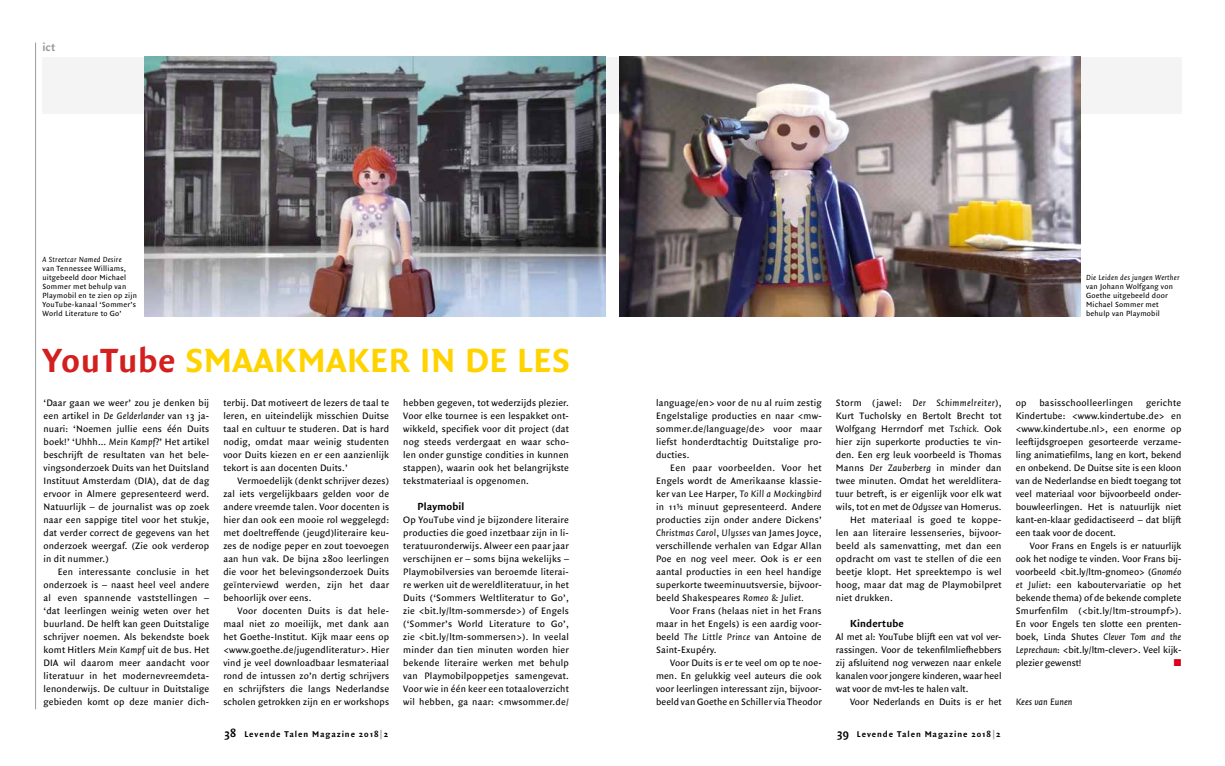
<style>
.page{position:relative;width:1225px;height:766px;background:#fff}
.page>*{position:absolute;margin:0;border:0;box-sizing:border-box;transform-origin:0 0}
.t1{font:700 36px "Quadraat Sans";letter-spacing:.015em;color:#ffd300}
.t2{font:700 12px "Quadraat Sans";color:#9a9b9d}
.t3{font:700 11px "Quadraat Sans";letter-spacing:.015em;color:#000}
.t4{font:10px/13px "Quadraat Sans";letter-spacing:.015em;color:#000;text-align:justify}
.t5{font:italic 10px "Quadraat Sans";letter-spacing:.03em;color:#000}
.t6{font:italic 10px "Quadraat Sans";color:#000}
.t7{font:10px "Zapf Dingbats ITC";color:#da001c}
.t8{font:700 9px "Quadraat Sans";letter-spacing:.1em;color:#000}
.t9{font:8px/9px "Quadraat Sans";letter-spacing:.025em;color:#000}
.t10{font:italic 8px "Quadraat Sans";letter-spacing:.025em;color:#000}
.s1{color:#d3201f}
.s2{font-style:italic}
.s3{font-style:normal}
.s4{font-size:12px}
.s5{color:#9a9b9d}
</style>
<div class="page">
<div style="left:43px;top:57px;width:1139px;height:56px;background:#f4f4f5"></div>
<img style="left:619px;top:57px;width:461px;height:259px">
<hr style="left:35px;top:43px;width:1px;height:666px;background:#9a9b9d">
<img style="left:145px;top:57px;width:460px;height:259px">
<p class="t2" style="left:43px;top:40px;width:14px">ict</p>
<p class="t10" style="left:43px;top:255px;width:81px">A Streetcar Named Desire</p>
<p class="t9" style="left:43px;top:264px;width:96px">van Tennessee Williams, uitgebeeld door Michael<br>Sommer met behulp van<br>Playmobil en te zien op zijn<br>YouTube-kanaal ‘Sommer’s<br>World Literature to Go’</p>
<p class="t10" style="left:1086px;top:273px;width:95px">Die Leiden des jungen Werther</p>
<p class="t9" style="left:1086px;top:282px;width:88px">van Johann Wolfgang von<br>Goethe uitgebeeld door<br>Michael Sommer met behulp van Playmobil</p>
<h1 class="t1" style="left:43px;top:340px;width:529px"><span class="s1">YouTube</span> SMAAKMAKER IN DE LES</h1>
<p class="t4" style="left:44px;top:396px;width:167px">‘Daar gaan we weer’ zou je denken bij een artikel in <span class="s2">De Gelderlander</span> van 13 ja&shy;nuari: ‘Noemen jullie eens één Duits boek!’ ‘Uhhh… <span class="s2">Mein Kampf</span>?’ Het artikel beschrijft de resultaten van het bele&shy;vingsonderzoek Duits van het Duitsland Instituut Amsterdam (DIA), dat de dag ervoor in Almere gepresenteerd werd.<br>Natuurlijk – de journalist was op zoek naar een sappige titel voor het stukje, dat verder correct de gegevens van het onderzoek weergaf. (Zie ook verderop in dit nummer.)</p>
<p class="t4" style="left:44px;top:565px;width:167px;text-indent:14px">Een interessante conclusie in het onderzoek is – naast heel veel andere al even spannende vaststellingen – ‘dat leerlingen weinig weten over het buurland. De helft kan geen Duitstalige schrijver noemen. Als bekendste boek komt Hitlers <span class="s2">Mein Kampf</span> uit de bus. Het DIA wil daarom meer aandacht voor literatuur in het modernevreemdeta&shy;lenonderwijs. De cultuur in Duitstalige gebieden komt op deze manier dich-</p>
<p class="t4" style="left:223px;top:396px;width:167px">terbij. Dat motiveert de lezers de taal te leren, en uiteindelijk misschien Duitse taal en cultuur te studeren. Dat is hard nodig, omdat maar weinig studenten voor Duits kiezen en er een aanzienlijk tekort is aan docenten Duits.’</p>
<p class="t4" style="left:223px;top:474px;width:167px;text-indent:14px">Vermoedelijk (denkt schrijver dezes) zal iets vergelijkbaars gelden voor de andere vreemde talen. Voor docenten is hier dan ook een mooie rol weggelegd: met doeltreffende (jeugd)literaire keu&shy;zes de nodige peper en zout toevoegen aan hun vak. De bijna 2800 leerlingen die voor het belevingsonderzoek Duits geïnterviewd werden, zijn het daar behoorlijk over eens.</p>
<p class="t4" style="left:223px;top:604px;width:167px;text-indent:14px">Voor docenten Duits is dat hele&shy;maal niet zo moeilijk, met dank aan het Goethe-Institut. Kijk maar eens op &lt;www.goethe.de/jugendliteratur&gt;. Hier vind je veel downloadbaar lesmateriaal rond de intussen zo’n dertig schrijvers en schrijfsters die langs Nederlandse scholen getrokken zijn en er workshops</p>
<p class="t4" style="left:403px;top:396px;width:167px">hebben gegeven, tot wederzijds plezier.<br>Voor elke tournee is een lespakket ont&shy;wikkeld, specifiek voor dit project (dat nog steeds verdergaat en waar scho&shy;len onder gunstige condities in kunnen stappen), waarin ook het belangrijkste tekstmateriaal is opgenomen.</p>
<p class="t3" style="left:417px;top:500px;width:48px">Playmobil</p>
<p class="t4" style="left:403px;top:513px;width:167px">Op YouTube vind je bijzondere literaire producties die goed inzetbaar zijn in li&shy;teratuuronderwijs. Alweer een paar jaar verschijnen er – soms bijna wekelijks – Playmobilversies van beroemde literai&shy;re werken uit de wereldliteratuur, in het Duits (‘Sommers Weltliteratur to Go’, zie &lt;bit.ly/ltm-sommersde&gt;) of Engels (‘Sommer’s World Literature to Go’, zie &lt;bit.ly/ltm-sommersen&gt;). In veelal minder dan tien minuten worden hier bekende literaire werken met behulp van Playmobilpoppetjes samengevat.<br>Voor wie in één keer een totaaloverzicht wil hebben, ga naar: &lt;mwsommer.de/</p>
<p class="t4" style="left:656px;top:396px;width:167px">language/en&gt; voor de nu al ruim zestig Engelstalige producties en naar &lt;mw&shy;sommer.de/language/de&gt; voor maar liefst honderdtachtig Duitstalige pro&shy;ducties.</p>
<p class="t4" style="left:656px;top:461px;width:167px;text-indent:14px">Een paar voorbeelden. Voor het Engels wordt de Amerikaanse klassie&shy;ker van Lee Harper, <span class="s2">To Kill a Mockingbird </span>in 11½ minuut gepresenteerd. Andere producties zijn onder andere Dickens’ <span class="s2">Christmas Carol</span>, <span class="s2">Ulysses</span> van James Joyce, verschillende verhalen van Edgar Allan Poe en nog veel meer. Ook is er een aantal producties in een heel handige superkorte tweeminuutsversie, bijvoor&shy;beeld Shakespeares <span class="s2">Romeo &amp; Juliet.</span></p>
<p class="t4" style="left:656px;top:604px;width:167px;text-indent:14px">Voor Frans (helaas niet in het Frans maar in het Engels) is een aardig voor&shy;beeld <span class="s2">The Little Prince</span> van Antoine de Saint-Exupéry.</p>
<p class="t4" style="left:656px;top:656px;width:167px;text-indent:14px">Voor Duits is er te veel om op te noe&shy;men. En gelukkig veel auteurs die ook voor leerlingen interessant zijn, bijvoor&shy;beeld van Goethe en Schiller via Theodor</p>
<p class="t5" style="left:836px;top:397px;width:167px"><span class="s3">Storm (jawel:</span> Der Schimmelreiter<span class="s3">),</span></p>
<p class="t4" style="left:836px;top:409px;width:167px">Kurt Tucholsky en Bertolt Brecht tot</p>
<p class="t4" style="left:836px;top:422px;width:167px">Wolfgang Herrndorf met <span class="s2">Tschick.</span> Ook</p>
<p class="t4" style="left:836px;top:435px;width:167px">hier zijn superkorte producties te vin-</p>
<p class="t4" style="left:836px;top:448px;width:167px">den. Een erg leuk voorbeeld is Thomas</p>
<p class="t4" style="left:836px;top:461px;width:167px">Manns <span class="s2">Der Zauberberg</span> in minder dan</p>
<p class="t4" style="left:836px;top:474px;width:167px">twee minuten. Omdat het wereldlitera-</p>
<p class="t4" style="left:836px;top:487px;width:167px">tuur betreft, is er eigenlijk voor elk wat</p>
<p class="t4" style="left:836px;top:500px;width:167px">wils, tot en met de <span class="s2">Odyssee</span> van Homerus.</p>
<p class="t4" style="left:850px;top:513px;width:153px">Het materiaal is goed te koppe-</p>
<p class="t4" style="left:836px;top:526px;width:167px">len aan literaire lessenseries, bijvoor-</p>
<p class="t4" style="left:836px;top:539px;width:167px">beeld als samenvatting, met dan een</p>
<p class="t4" style="left:836px;top:552px;width:167px">opdracht om vast te stellen of die een</p>
<p class="t4" style="left:836px;top:565px;width:167px">beetje klopt. Het spreektempo is wel</p>
<p class="t4" style="left:836px;top:578px;width:167px">hoog, maar dat mag de Playmobilpret</p>
<p class="t4" style="left:836px;top:591px;width:58px">niet drukken.</p>
<p class="t3" style="left:850px;top:617px;width:55px">Kindertube</p>
<p class="t4" style="left:836px;top:630px;width:167px">Al met al: YouTube blijft een vat vol ver&shy;rassingen. Voor de tekenfilmliefhebbers zij afsluitend nog verwezen naar enkele kanalen voor jongere kinderen, waar heel wat voor de mvt-les te halen valt.</p>
<p class="t4" style="left:850px;top:695px;width:153px">Voor Nederlands en Duits is er het</p>
<p class="t8" style="left:224px;top:729px;width:166px"><span class="s4">38</span> Levende Talen Magazine 2018<span class="s5">|</span>2</p>
<p class="t8" style="left:836px;top:729px;width:166px"><span class="s4">39</span> Levende Talen Magazine 2018<span class="s5">|</span>2</p>
<p class="t4" style="left:1015px;top:396px;width:167px;text-indent:130px">gerichte Kindertube: &lt;www.kindertube.de&gt; en &lt;www.kindertube.nl&gt;, een enorme op leeftijdsgroepen gesorteerde verzame&shy;ling animatiefilms, lang en kort, bekend en onbekend. De Duitse site is een kloon van de Nederlandse en biedt toegang tot veel materiaal voor bijvoorbeeld onder&shy;bouwleerlingen. Het is natuurlijk niet kant-en-klaar gedidactiseerd – dat blijft een taak voor de docent.</p>
<p class="t4" style="left:1015px;top:539px;width:167px;text-indent:14px">Voor Frans en Engels is er natuurlijk ook het nodige te vinden. Voor Frans bij&shy;voorbeeld &lt;bit.ly/ltm-gnomeo&gt; (<span class="s2">Gnoméo et Juliet</span>: een kaboutervariatie op het bekende thema) of de bekende complete Smurfenfilm (&lt;bit.ly/ltm-stroumpf&gt;).<br>En voor Engels ten slotte een prenten&shy;boek, Linda Shutes <span class="s2">Clever Tom and the Leprechaun</span>: &lt;bit.ly/ltm-clever&gt;. Veel kijk&shy;plezier gewenst!</p>
<p class="t4" style="left:1015px;top:396px;width:12px">op</p>
<p class="t4" style="left:1039px;top:396px;width:95px">basisschoolleerlingen</p>
<p class="t7" style="left:1173px;top:657px;width:9px">■</p>
<p class="t6" style="left:1015px;top:696px;width:58px">Kees van Eunen</p>
</div>
